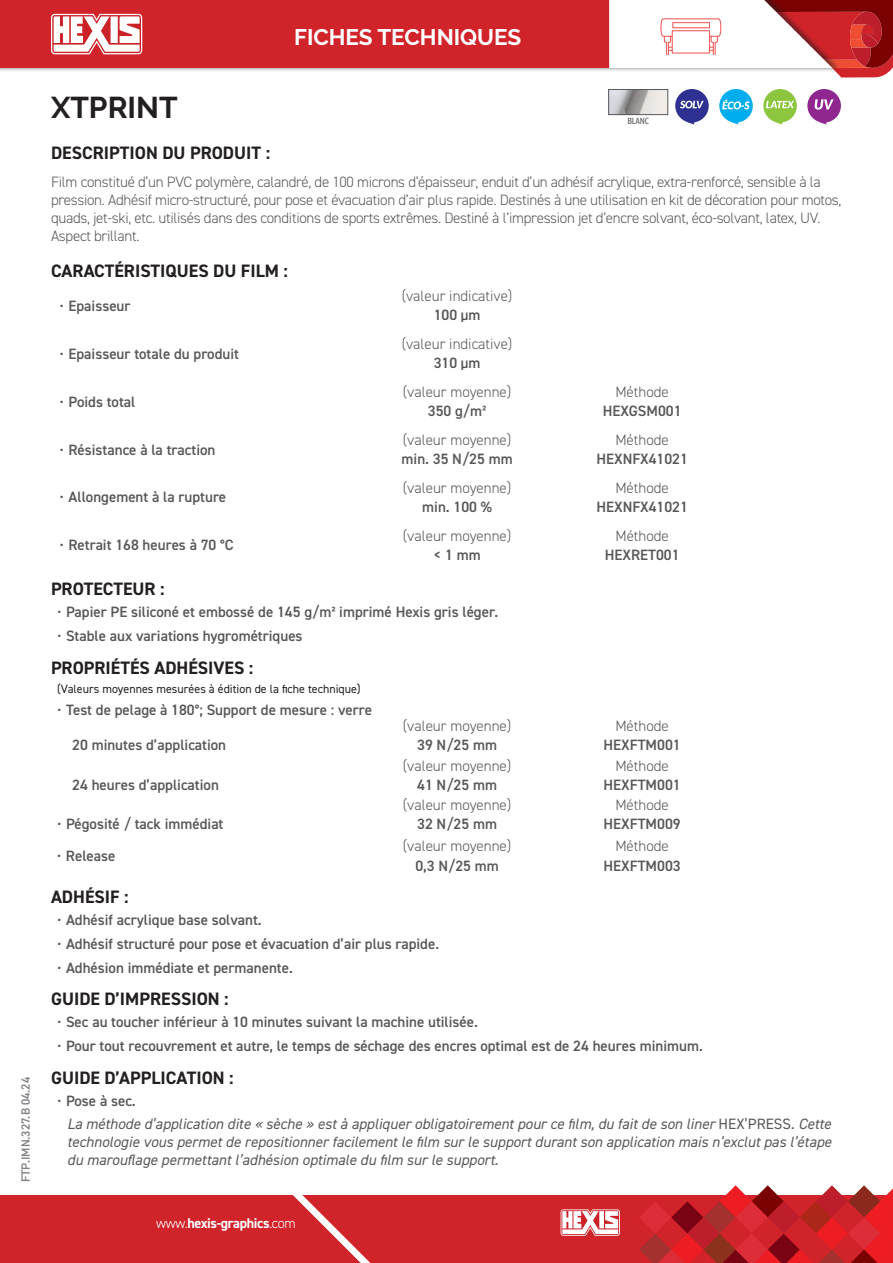
<style>
.page{position:relative;width:893px;height:1263px;background:#fff}
.page>*{position:absolute;margin:0;border:0;box-sizing:border-box;transform-origin:0 0}
.t1{font:700 30px "Raleway";color:#231f20}
.t2{font:700 22.5px "Raleway";color:#fff}
.t3{font:700 18px "DIN2014";color:#231f20}
.t4{font:600 15px "DIN2014";color:#57585a}
.t5{font:300 15px/18px "DIN2014";letter-spacing:-.02em;color:#57585a}
.t6{font:italic 15px/23.7px "DIN2014";color:#57585a}
.t7{font:300 15px "DIN2014";color:#57585a}
.t8{font:700 14.1px "DIN2014";letter-spacing:-.025em;color:#fff}
.t9{font:12px "DIN2014";color:#231f20}
.t10{font:600 12px "DIN2014";color:#808285}
.t11{font:9px "Ubuntu Condensed";letter-spacing:-.025em;color:#545557}
.s1{font-weight:400}
.s2{font-style:normal}
.s3{font-weight:600;font-style:normal}
.s4{font-weight:300}
</style>
<div class="page">
<div style="left:0;top:0;width:841px;height:73px;background:#231f20;opacity:.6"></div>
<div style="left:0;top:0;width:609px;height:68px;background:#d1232a"></div>
<div style="left:0;top:1195px;width:893px;height:68px;background:#d1232a"></div>
<svg style="left:293px;top:1195px;width:78px;height:68px"></svg>
<svg style="left:51px;top:14px;width:95px;height:40px"></svg>
<svg style="left:561px;top:1209px;width:59px;height:27px;background:#edb6b8"></svg>
<svg style="left:639px;top:1185px;width:254px;height:78px"></svg>
<svg style="left:609px;top:0;width:284px;height:78px"></svg>
<img style="left:610px;top:91px;width:56px;height:22px">
<div style="left:608px;top:89px;width:60px;height:26px;border:1px solid #57585a"></div>
<svg style="left:675px;top:89px;width:34px;height:36px"></svg>
<svg style="left:719px;top:89px;width:34px;height:36px"></svg>
<svg style="left:763px;top:89px;width:34px;height:36px"></svg>
<svg style="left:807px;top:89px;width:34px;height:36px"></svg>
<p class="t10" style="left:18px;top:1182px;width:107px;rotate:-90deg">FTP.IMN.327.B 04.24</p>
<h1 class="t1" style="left:51px;top:90px;width:128px">XTPRINT</h1>
<h2 class="t2" style="left:294px;top:24px;width:229px">FICHES TECHNIQUES</h2>
<p class="t11" style="left:627px;top:115px;width:23px">BLANC</p>
<p class="t3" style="left:51px;top:140px;width:221px">DESCRIPTION DU PRODUIT :</p>
<p class="t5" style="left:51px;top:173px;width:792px">Film constitué d’un PVC polymère, calandré, de 100 microns d’épaisseur, enduit d’un adhésif acrylique, extra-renforcé, sensible à la pression. Adhésif micro-structuré, pour pose et évacuation d’air plus rapide. Destinés à une utilisation en kit de décoration pour motos, quads, jet-ski, etc. utilisés dans des conditions de sports extrêmes. Destiné à l’impression jet d’encre solvant, éco-solvant, latex, UV.<br>Aspect brillant.</p>
<p class="t3" style="left:51px;top:258px;width:238px">CARACTÉRISTIQUES DU FILM :</p>
<p class="t4" style="left:60px;top:296px;width:73px"><span class="s1">•</span> Epaisseur</p>
<p class="t7" style="left:402px;top:287px;width:112px">(valeur indicative)</p>
<p class="t4" style="left:434px;top:305px;width:48px">100 µm</p>
<p class="t4" style="left:60px;top:343px;width:181px"><span class="s1">•</span> Epaisseur totale du produit</p>
<p class="t4" style="left:60px;top:391px;width:77px"><span class="s1">•</span> Poids total</p>
<p class="t4" style="left:60px;top:439px;width:157px"><span class="s1">•</span> Résistance à la traction</p>
<p class="t4" style="left:60px;top:487px;width:168px"><span class="s1">•</span> Allongement à la rupture</p>
<p class="t4" style="left:60px;top:535px;width:176px"><span class="s1">•</span> Retrait 168 heures à 70 °C</p>
<p class="t7" style="left:402px;top:335px;width:112px">(valeur indicative)</p>
<p class="t4" style="left:434px;top:353px;width:48px">310 µm</p>
<p class="t7" style="left:403px;top:383px;width:110px">(valeur moyenne)</p>
<p class="t4" style="left:428px;top:401px;width:60px">350 g/m²</p>
<p class="t7" style="left:403px;top:431px;width:110px">(valeur moyenne)</p>
<p class="t4" style="left:402px;top:449px;width:112px">min. 35 N/25 mm</p>
<p class="t7" style="left:403px;top:478px;width:110px">(valeur moyenne)</p>
<p class="t4" style="left:422px;top:497px;width:71px">min. 100 %</p>
<p class="t7" style="left:403px;top:526px;width:110px">(valeur moyenne)</p>
<p class="t4" style="left:434px;top:545px;width:49px">&lt; 1 mm</p>
<p class="t3" style="left:51px;top:577px;width:115px">PROTECTEUR :</p>
<p class="t4" style="left:57px;top:602px;width:443px"><span class="s1">•</span> Papier PE siliconé et embossé de 145 g/m² imprimé Hexis gris léger.</p>
<p class="t4" style="left:57px;top:626px;width:247px"><span class="s1">•</span> Stable aux variations hygrométriques</p>
<p class="t3" style="left:51px;top:655px;width:204px">PROPRIÉTÉS ADHÉSIVES :</p>
<p class="t9" style="left:57px;top:682px;width:305px">(Valeurs moyennes mesurées à édition de la fiche technique)</p>
<p class="t4" style="left:57px;top:700px;width:317px"><span class="s1">•</span> Test de pelage à 180°; Support de mesure : verre</p>
<p class="t4" style="left:72px;top:735px;width:155px">20 minutes d’application</p>
<p class="t7" style="left:403px;top:717px;width:110px">(valeur moyenne)</p>
<p class="t4" style="left:417px;top:735px;width:81px">39 N/25 mm</p>
<p class="t4" style="left:72px;top:775px;width:148px">24 heures d’application</p>
<p class="t4" style="left:57px;top:814px;width:168px"><span class="s1">•</span> Pégosité / tack immédiat</p>
<p class="t4" style="left:57px;top:846px;width:60px"><span class="s1">•</span> Release</p>
<p class="t7" style="left:403px;top:756px;width:110px">(valeur moyenne)</p>
<p class="t4" style="left:417px;top:775px;width:81px">41 N/25 mm</p>
<p class="t7" style="left:403px;top:796px;width:110px">(valeur moyenne)</p>
<p class="t4" style="left:417px;top:814px;width:81px">32 N/25 mm</p>
<p class="t7" style="left:403px;top:837px;width:110px">(valeur moyenne)</p>
<p class="t4" style="left:415px;top:855px;width:85px">0,3 N/25 mm</p>
<p class="t7" style="left:615px;top:383px;width:55px">Méthode</p>
<p class="t4" style="left:603px;top:401px;width:80px">HEXGSM001</p>
<p class="t7" style="left:615px;top:431px;width:55px">Méthode</p>
<p class="t4" style="left:596px;top:449px;width:93px">HEXNFX41021</p>
<p class="t7" style="left:615px;top:478px;width:55px">Méthode</p>
<p class="t4" style="left:596px;top:497px;width:93px">HEXNFX41021</p>
<p class="t7" style="left:615px;top:526px;width:55px">Méthode</p>
<p class="t4" style="left:605px;top:545px;width:76px">HEXRET001</p>
<p class="t7" style="left:615px;top:717px;width:55px">Méthode</p>
<p class="t4" style="left:603px;top:735px;width:79px">HEXFTM001</p>
<p class="t7" style="left:615px;top:756px;width:55px">Méthode</p>
<p class="t4" style="left:603px;top:775px;width:79px">HEXFTM001</p>
<p class="t7" style="left:615px;top:796px;width:55px">Méthode</p>
<p class="t4" style="left:603px;top:814px;width:79px">HEXFTM009</p>
<p class="t7" style="left:615px;top:837px;width:55px">Méthode</p>
<p class="t4" style="left:603px;top:855px;width:79px">HEXFTM003</p>
<p class="t3" style="left:51px;top:885px;width:79px">ADHÉSIF :</p>
<p class="t4" style="left:57px;top:910px;width:206px"><span class="s1">•</span> Adhésif acrylique base solvant.</p>
<p class="t4" style="left:57px;top:934px;width:384px"><span class="s1">•</span> Adhésif structuré pour pose et évacuation d’air plus rapide.</p>
<p class="t4" style="left:57px;top:957px;width:237px"><span class="s1">•</span> Adhésion immédiate et permanente.</p>
<p class="t3" style="left:51px;top:987px;width:179px">GUIDE D’IMPRESSION :</p>
<p class="t4" style="left:57px;top:1012px;width:422px"><span class="s1">•</span> Sec au toucher inférieur à 10 minutes suivant la machine utilisée.</p>
<p class="t4" style="left:57px;top:1036px;width:647px"><span class="s1">•</span> Pour tout recouvrement et autre, le temps de séchage des encres optimal est de 24 heures minimum.</p>
<p class="t3" style="left:51px;top:1066px;width:184px">GUIDE D’APPLICATION :</p>
<p class="t6" style="left:67px;top:1088px;width:765px;text-indent:-10px"><span class="s2">•</span> <span class="s3">Pose à sec.<br></span>La méthode d’application dite « sèche » est à appliquer obligatoirement pour ce film, du fait de son liner <span class="s2">HEX’PRESS</span>. Cette</p>
<p class="t6" style="left:67px;top:1133px;width:766px;line-height:18px">technologie vous permet de repositionner facilement le film sur le support durant son application mais n’exclut pas l’étape du marouflage permettant l’adhésion optimale du film sur le support.</p>
<p class="t8" style="left:156px;top:1214px;width:141px"><span class="s4">www.</span>hexis-graphics<span class="s4">.com</span></p>
</div>
